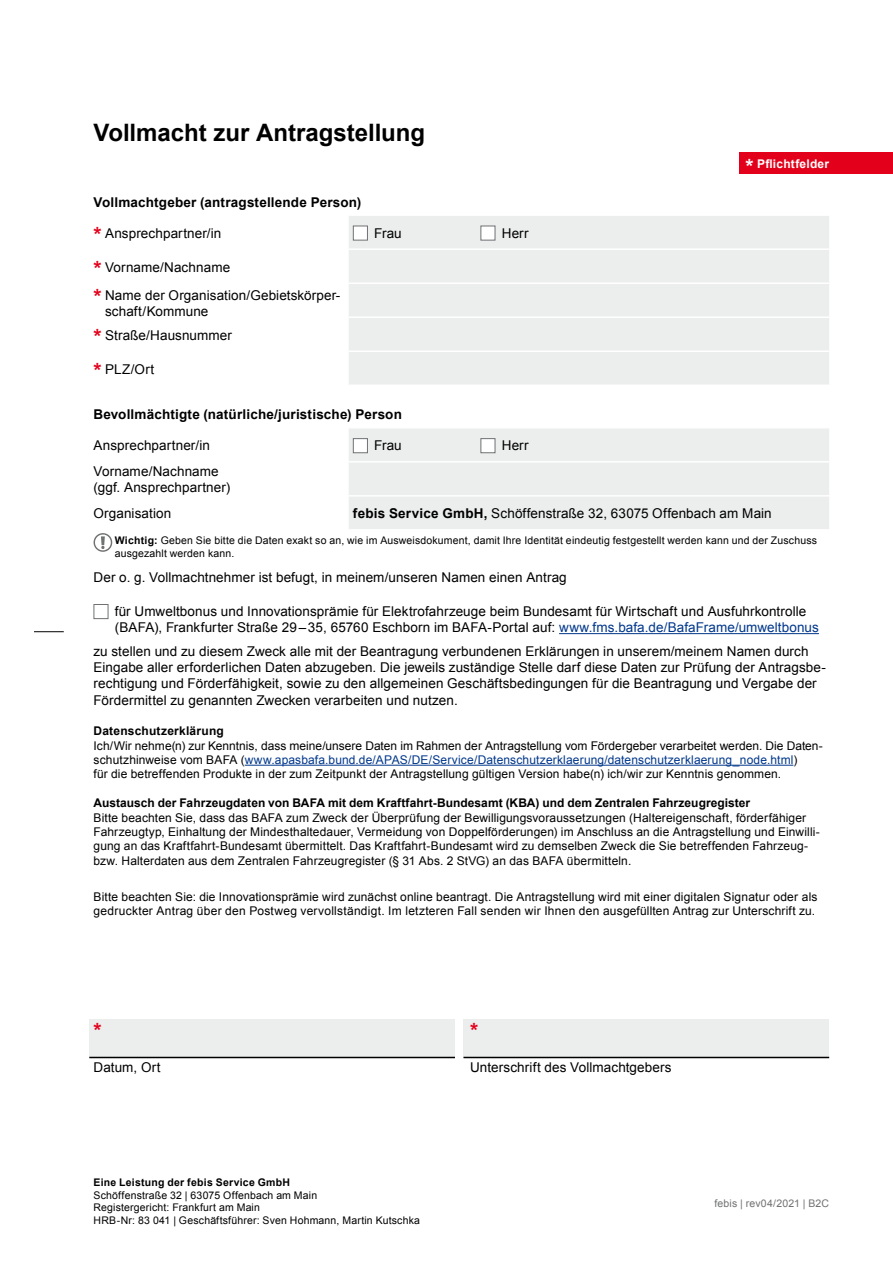
<style>
.page{position:relative;width:893px;height:1263px;background:#fff}
.page>*{position:absolute;margin:0;border:0;box-sizing:border-box;transform-origin:0 0}
.t1{font:700 24px "Arial";color:#000}
.t2{font:700 21px "Arial";color:#e2001a}
.t3{font:13.5px/16.2px "Arial";letter-spacing:.005em;color:#000}
.t4{font:700 13.5px "Arial";letter-spacing:.015em;color:#000}
.t5{font:12px/14.4px "Arial";letter-spacing:.01em;color:#000}
.t6{font:700 12px "Arial";letter-spacing:.005em;color:#000}
.t7{font:700 12px "Arial";letter-spacing:.02em;color:#fff}
.t8{font:10.5px/12.6px "Arial";letter-spacing:.015em;color:#000}
.t9{font:700 10.5px "Arial";letter-spacing:.025em;color:#000}
.t10{font:10.5px "Arial";letter-spacing:.015em;color:#707172}
.s1{font-size:21px}
.s2{font-weight:700;font-size:21px;color:#e2001a}
.s3{font-weight:700}
.s4{color:#00378b}
</style>
<div class="page">
<hr style="left:34px;top:631px;width:30px;height:1px;background:#000">
<svg style="left:349px;top:216px;width:480px;height:313px;background:#eeefef"></svg>
<hr style="left:349px;top:248px;width:480px;height:2px;background:#fff">
<hr style="left:349px;top:282px;width:480px;height:2px;background:#fff">
<hr style="left:349px;top:316px;width:480px;height:2px;background:#fff">
<hr style="left:349px;top:350px;width:480px;height:2px;background:#fff">
<hr style="left:349px;top:384px;width:480px;height:2px;background:#fff">
<hr style="left:349px;top:427px;width:480px;height:1px;background:#fff">
<hr style="left:349px;top:461px;width:480px;height:2px;background:#fff">
<hr style="left:349px;top:495px;width:480px;height:2px;background:#fff">
<div style="left:353px;top:226px;width:15px;height:14px;background:#fff;border:1px solid #707172"></div>
<div style="left:480px;top:226px;width:15px;height:14px;background:#fff;border:1px solid #707172"></div>
<div style="left:353px;top:438px;width:15px;height:15px;background:#fff;border:1px solid #707172"></div>
<div style="left:480px;top:438px;width:15px;height:15px;background:#fff;border:1px solid #707172"></div>
<div style="left:89px;top:1019px;width:366px;height:38px;background:#eceded"></div>
<div style="left:463px;top:1019px;width:366px;height:38px;background:#eceded"></div>
<hr style="left:89px;top:1057px;width:366px;height:1px;background:#000">
<hr style="left:463px;top:1057px;width:366px;height:1px;background:#000">
<svg style="left:93px;top:533px;width:19px;height:19px"></svg>
<hr style="left:559px;top:633px;width:260px;height:1px;background:#00378b">
<hr style="left:245px;top:765px;width:548px;height:1px;background:#00378b">
<div style="left:94px;top:604px;width:14px;height:15px;background:#fff;border:1px solid #707172"></div>
<div style="left:740px;top:153px;width:153px;height:21px;background:#e2001a"></div>
<h1 class="t1" style="left:94px;top:116px;width:333px">Vollmacht zur Antragstellung</h1>
<p class="t7" style="left:746px;top:156px;width:85px"><span class="s1">*</span> Pflichtfelder</p>
<p class="t4" style="left:94px;top:193px;width:269px">Vollmachtgeber (antragstellende Person)</p>
<p class="t3" style="left:94px;top:225px;width:129px"><span class="s2">*</span> Ansprechpartner/in</p>
<p class="t3" style="left:374px;top:225px;width:29px">Frau</p>
<p class="t3" style="left:502px;top:225px;width:28px">Herr</p>
<p class="t3" style="left:94px;top:253px;width:248px;line-height:28px"><span class="s2">*</span> Vorname/Nachname<br><span class="s2">*</span> Name der Organisation/Gebietskörper-</p>
<p class="t3" style="left:94px;top:299px;width:140px;line-height:23.9px;text-indent:12px">schaft/Kommune<br><span class="s2">*</span> Straße/Hausnummer</p>
<p class="t3" style="left:94px;top:361px;width:62px"><span class="s2">*</span> PLZ/Ort</p>
<p class="t4" style="left:94px;top:406px;width:310px">Bevollmächtigte (natürliche/juristische) Person</p>
<p class="t3" style="left:94px;top:437px;width:118px">Ansprechpartner/in</p>
<p class="t3" style="left:374px;top:437px;width:29px">Frau</p>
<p class="t3" style="left:502px;top:437px;width:28px">Herr</p>
<p class="t3" style="left:94px;top:463px;width:138px">Vorname/Nachname (ggf. Ansprechpartner)</p>
<p class="t3" style="left:94px;top:505px;width:79px">Organisation</p>
<p class="t3" style="left:353px;top:505px;width:420px"><span class="s3">febis Service GmbH,</span> Schöffenstraße 32, 63075 Offenbach am Main</p>
<p class="t8" style="left:115px;top:534px;width:704px"><span class="s3">Wichtig:</span> Geben Sie bitte die Daten exakt so an, wie im Ausweisdokument, damit Ihre Identität eindeutig festgestellt werden kann und der Zuschuss ausgezahlt werden kann.</p>
<p class="t3" style="left:94px;top:569px;width:475px">Der o. g. Vollmachtnehmer ist befugt, in meinem/unseren Namen einen Antrag</p>
<p class="t3" style="left:115px;top:603px;width:706px">für Umweltbonus und Innovationsprämie für Elektrofahrzeuge beim Bundesamt für Wirtschaft und Ausfuhrkontrolle (BAFA), Frankfurter Straße 29–35, 65760 Eschborn im BAFA-Portal auf: <span class="s4">www.fms.bafa.de/BafaFrame/umweltbonus</span></p>
<p class="t3" style="left:94px;top:643px;width:734px">zu stellen und zu diesem Zweck alle mit der Beantragung verbundenen Erklärungen in unserem/meinem Namen durch Eingabe aller erforderlichen Daten abzugeben. Die jeweils zuständige Stelle darf diese Daten zur Prüfung der Antragsbe&shy;rechtigung und Förderfähigkeit, sowie zu den allgemeinen Geschäftsbedingungen für die Beantragung und Vergabe der Fördermittel zu genannten Zwecken verarbeiten und nutzen.</p>
<p class="t6" style="left:94px;top:723px;width:132px">Datenschutzerklärung</p>
<p class="t5" style="left:94px;top:738px;width:731px">Ich/Wir nehme(n) zur Kenntnis, dass meine/unsere Daten im Rahmen der Antragstellung vom Fördergeber verarbeitet werden. Die Daten&shy;schutzhinweise vom BAFA (<span class="s4">www.apasbafa.bund.de/APAS/DE/Service/Datenschutzerklaerung/datenschutzerklaerung_node.html</span>)<br>für die betreffenden Produkte in der zum Zeitpunkt der Antragstellung gültigen Version habe(n) ich/wir zur Kenntnis genommen.</p>
<p class="t6" style="left:94px;top:795px;width:658px">Austausch der Fahrzeugdaten von BAFA mit dem Kraftfahrt-Bundesamt (KBA) und dem Zentralen Fahrzeugregister</p>
<p class="t5" style="left:94px;top:810px;width:727px">Bitte beachten Sie, dass das BAFA zum Zweck der Überprüfung der Bewilligungsvoraussetzungen (Haltereigenschaft, förderfähiger Fahrzeugtyp, Einhaltung der Mindesthaltedauer, Vermeidung von Doppelförderungen) im Anschluss an die Antragstellung und Einwilli&shy;gung an das Kraftfahrt-Bundesamt übermittelt. Das Kraftfahrt-Bundesamt wird zu demselben Zweck die Sie betreffenden Fahrzeug&shy;bzw. Halterdaten aus dem Zentralen Fahrzeugregister (§ 31 Abs. 2 StVG) an das BAFA übermitteln.</p>
<p class="t5" style="left:94px;top:890px;width:725px">Bitte beachten Sie: die Innovationsprämie wird zunächst online beantragt. Die Antragstellung wird mit einer digitalen Signatur oder als gedruckter Antrag über den Postweg vervollständigt. Im letzteren Fall senden wir Ihnen den ausgefüllten Antrag zur Unterschrift zu.</p>
<h2 class="t2" style="left:94px;top:1017px;width:10px">*</h2>
<h2 class="t2" style="left:470px;top:1017px;width:10px">*</h2>
<p class="t3" style="left:94px;top:1060px;width:69px">Datum, Ort</p>
<p class="t3" style="left:470px;top:1060px;width:203px">Unterschrift des Vollmachtgebers</p>
<p class="t9" style="left:94px;top:1175px;width:198px">Eine Leistung der febis Service GmbH</p>
<p class="t8" style="left:94px;top:1189px;width:328px">Schöffenstraße 32 | 63075 Offenbach am Main<br>Registergericht: Frankfurt am Main<br>HRB-Nr: 83 041 | Geschäftsführer: Sven Hohmann, Martin Kutschka</p>
<p class="t10" style="left:714px;top:1196px;width:116px">febis | rev04/2021 | B2C</p>
</div>
